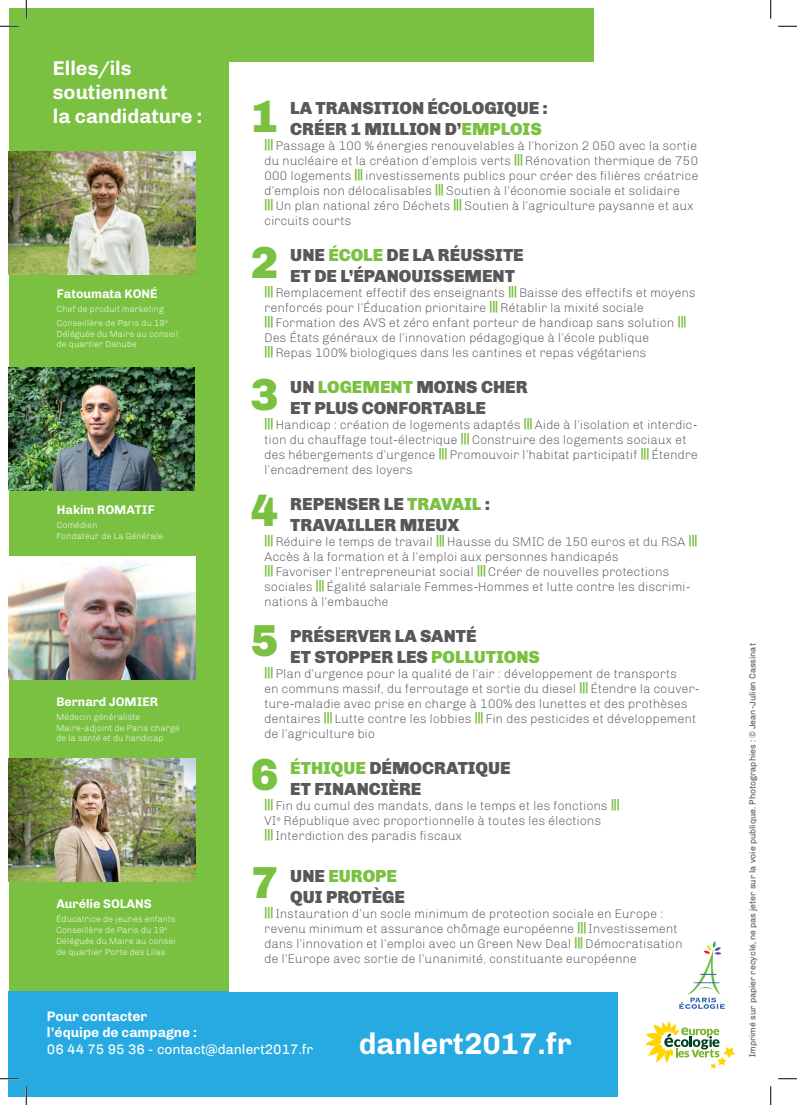
<style>
.page{position:relative;width:797px;height:1105px;background:#fff}
.page>*{position:absolute;margin:0;border:0;box-sizing:border-box;transform-origin:0 0}
.t1{font:900 45px "Chivo";color:#7ac142}
.t2{font:700 30px "Chivo";color:#fff}
.t3{font:700 20px "Chivo";color:#fff}
.t4{font:900 17.5px/21px "Chivo";color:#58585b}
.t5{font:900 17.5px "Chivo";color:#7ac142}
.t6{font:13.75px "Chivo";color:#fff}
.t7{font:700 13.75px "Chivo";color:#fff}
.t8{font:300 12.5px/15px "Chivo";color:#58585b}
.t9{font:700 12.5px "Chivo";color:#fff}
.t10{font:300 8.75px/10.5px "Chivo";color:#fff}
.t11{font:8.75px "Chivo";color:#58585b}
.s1{color:#7ac142}
.s2{font-weight:900;color:#7ac142}
.s3{color:#58585b}
</style>
<div class="page">
<div style="left:9px;top:9px;width:584px;height:982px;background:#7ac142"></div>
<div style="left:9px;top:991px;width:609px;height:105px;background:#27aae1"></div>
<svg style="left:645px;top:1021px;width:90px;height:48px"></svg>
<div style="left:229px;top:62px;width:506px;height:929px;background:#fff"></div>
<img style="left:9px;top:557px;width:186px;height:123px">
<img style="left:9px;top:151px;width:186px;height:123px">
<img style="left:9px;top:367px;width:186px;height:123px">
<img style="left:9px;top:759px;width:186px;height:123px">
<svg style="left:679px;top:941px;width:46px;height:68px"></svg>
<svg style="left:0;top:25px;width:19px;height:2px"></svg>
<svg style="left:778px;top:25px;width:19px;height:2px"></svg>
<svg style="left:0;top:1078px;width:19px;height:1px"></svg>
<svg style="left:778px;top:1078px;width:19px;height:1px"></svg>
<svg style="left:25px;top:0;width:2px;height:19px"></svg>
<svg style="left:25px;top:1086px;width:2px;height:19px"></svg>
<svg style="left:770px;top:0;width:1px;height:19px"></svg>
<svg style="left:770px;top:1086px;width:1px;height:19px"></svg>
<p class="t3" style="left:53px;top:57px;width:80px">Elles/ils</p>
<p class="t3" style="left:53px;top:81px;width:116px">soutiennent</p>
<p class="t3" style="left:53px;top:105px;width:151px">la candidature :</p>
<p class="t9" style="left:57px;top:287px;width:102px">Fatoumata KONÉ</p>
<p class="t10" style="left:57px;top:304px;width:109px">Chef de produit marketing</p>
<p class="t10" style="left:57px;top:318px;width:112px">Conseillère de Paris du 19<sup>e</sup></p>
<p class="t10" style="left:57px;top:329px;width:123px">Déléguée du Maire au conseil de quartier Danube</p>
<p class="t9" style="left:57px;top:503px;width:99px">Hakim ROMATIF</p>
<p class="t10" style="left:57px;top:520px;width:42px">Comédien</p>
<p class="t10" style="left:57px;top:531px;width:108px">Fondateur de La Générale</p>
<p class="t9" style="left:56px;top:694px;width:103px">Bernard JOMIER</p>
<p class="t10" style="left:56px;top:711px;width:85px">Médecin généraliste</p>
<p class="t10" style="left:56px;top:723px;width:125px">Maire-adjoint de Paris chargé de la santé et du handicap</p>
<p class="t9" style="left:56px;top:896px;width:97px">Aurélie SOLANS</p>
<p class="t10" style="left:56px;top:913px;width:121px;line-height:11.2px">Éducatrice de jeunes enfants<br>Conseillère de Paris du 19<sup>e</sup></p>
<p class="t10" style="left:56px;top:936px;width:121px">Déléguée du Maire au consei de quartier Porte des Lilas</p>
<p class="t4" style="left:290px;top:97px;width:259px">LA TRANSITION ÉCOLOGIQUE :</p>
<p class="t4" style="left:290px;top:118px;width:253px">CRÉER 1 MILLION D’<span class="s1">EMPLOIS</span></p>
<p class="t8" style="left:264px;top:138px;width:435px"><span class="s2">|||</span> Passage à 100 % énergies renouvelables à l’horizon 2 050 avec la sortie du nucléaire et la création d’emplois verts <span class="s2">|||</span> Rénovation thermique de 750<br>000 logements <span class="s2">|||</span> investissements publics pour créer des filières créatrice d’emplois non délocalisables <span class="s2">|||</span> Soutien à l’économie sociale et solidaire<br><span class="s2">|||</span> Un plan national zéro Déchets <span class="s2">|||</span> Soutien à l’agriculture paysanne et aux circuits courts</p>
<p class="t4" style="left:290px;top:244px;width:235px">UNE <span class="s1">ÉCOLE</span> DE LA RÉUSSITE<br>ET DE L’ÉPANOUISSEMENT</p>
<p class="t8" style="left:264px;top:285px;width:433px"><span class="s2">|||</span> Remplacement effectif des enseignants <span class="s2">|||</span> Baisse des effectifs et moyens renforcés pour l’Éducation prioritaire <span class="s2">|||</span> Rétablir la mixité sociale<br><span class="s2">|||</span> Formation des AVS et zéro enfant porteur de handicap sans solution <span class="s2">||| </span>Des États généraux de l’innovation pédagogique à l’école publique<br><span class="s2">|||</span> Repas 100% biologiques dans les cantines et repas végétariens</p>
<p class="t4" style="left:290px;top:376px;width:239px">UN <span class="s1">LOGEMENT</span> MOINS CHER</p>
<p class="t4" style="left:290px;top:397px;width:197px">ET PLUS CONFORTABLE</p>
<p class="t8" style="left:264px;top:417px;width:435px"><span class="s2">|||</span> Handicap : création de logements adaptés <span class="s2">|||</span> Aide à l’isolation et interdic&shy;tion du chauffage tout-électrique <span class="s2">|||</span> Construire des logements sociaux et des hébergements d’urgence <span class="s2">|||</span> Promouvoir l’habitat participatif <span class="s2">|||</span> Étendre l’encadrement des loyers</p>
<p class="t4" style="left:290px;top:493px;width:201px">REPENSER LE <span class="s1">TRAVAIL</span> :</p>
<p class="t4" style="left:290px;top:514px;width:170px">TRAVAILLER MIEUX</p>
<p class="t8" style="left:264px;top:534px;width:434px"><span class="s2">|||</span> Réduire le temps de travail <span class="s2">|||</span> Hausse du SMIC de 150 euros et du RSA <span class="s2">||| </span>Accès à la formation et à l’emploi aux personnes handicapés<br><span class="s2">|||</span> Favoriser l’entrepreneuriat social <span class="s2">|||</span> Créer de nouvelles protections sociales <span class="s2">|||</span> Égalité salariale Femmes-Hommes et lutte contre les discrimi&shy;nations à l’embauche</p>
<p class="t4" style="left:290px;top:625px;width:188px">PRÉSERVER LA SANTÉ</p>
<p class="t4" style="left:290px;top:646px;width:251px">ET STOPPER LES <span class="s1">POLLUTIONS</span></p>
<p class="t8" style="left:264px;top:666px;width:437px"><span class="s2">|||</span> Plan d’urgence pour la qualité de l’air : développement de transports<br>en communs massif, du ferroutage et sortie du diesel <span class="s2">|||</span> Étendre la couver&shy;ture-maladie avec prise en charge à 100% des lunettes et des prothèses dentaires <span class="s2">|||</span> Lutte contre les lobbies <span class="s2">|||</span> Fin des pesticides et développement de l’agriculture bio</p>
<p class="t4" style="left:290px;top:757px;width:222px"><span class="s1">ÉTHIQUE</span> DÉMOCRATIQUE</p>
<p class="t4" style="left:290px;top:778px;width:133px">ET FINANCIÈRE</p>
<p class="t8" style="left:264px;top:798px;width:356px"><span class="s2">|||</span> Fin du cumul des mandats, dans le temps et les fonctions <span class="s2">|||<br></span>VI<sup>e</sup> République avec proportionnelle à toutes les élections<br><span class="s2">|||</span> Interdiction des paradis fiscaux</p>
<p class="t5" style="left:290px;top:865px;width:108px"><span class="s3">UNE</span> EUROPE</p>
<p class="t4" style="left:290px;top:886px;width:116px">QUI PROTÈGE</p>
<p class="t8" style="left:264px;top:906px;width:420px"><span class="s2">|||</span> Instauration d’un socle minimum de protection sociale en Europe : revenu minimum et assurance chômage européenne <span class="s2">|||</span> Investissement dans l’innovation et l’emploi avec un Green New Deal <span class="s2">|||</span> Démocratisation de l’Europe avec sortie de l’unanimité, constituante européenne</p>
<p class="t1" style="left:251px;top:90px;width:29px">1</p>
<p class="t1" style="left:251px;top:235px;width:29px">2</p>
<p class="t1" style="left:251px;top:367px;width:29px">3</p>
<p class="t1" style="left:251px;top:483px;width:29px">4</p>
<p class="t1" style="left:251px;top:614px;width:29px">5</p>
<p class="t1" style="left:251px;top:748px;width:29px">6</p>
<p class="t1" style="left:251px;top:856px;width:29px">7</p>
<p class="t7" style="left:47px;top:1008px;width:102px">Pour contacter</p>
<p class="t7" style="left:47px;top:1024px;width:151px">l’équipe de campagne :</p>
<p class="t6" style="left:47px;top:1041px;width:268px">06 44 75 95 36 - contact@danlert2017.fr</p>
<p class="t2" style="left:358px;top:1026px;width:214px">danlert2017.fr</p>
<p class="t11" style="left:747px;top:1057px;width:415px;rotate:-90deg">Imprimé sur papier recyclé, ne pas jeter sur la voie publique. Photographies : © Jean-Julien Cassinat</p>
</div>
